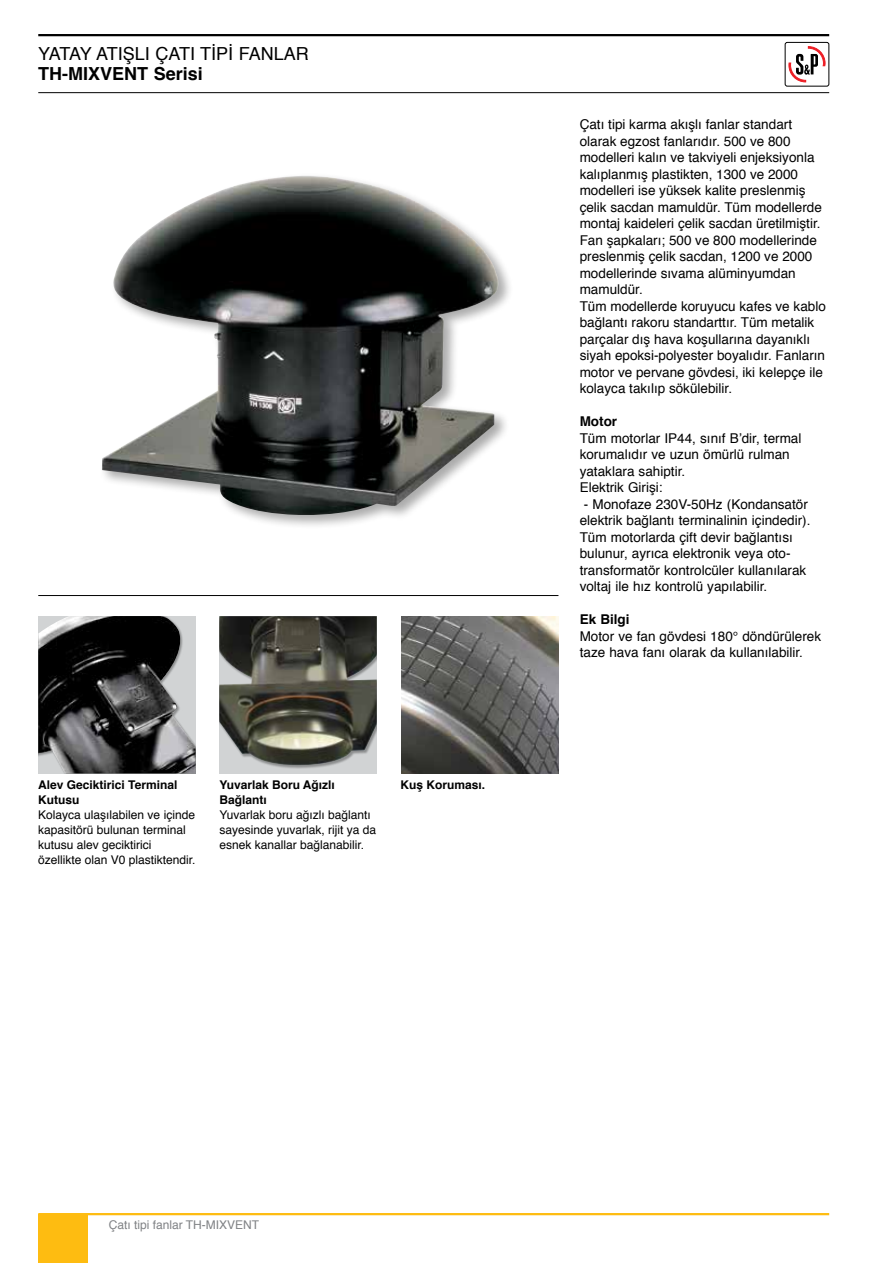
<style>
.page{position:relative;width:893px;height:1263px;background:#fff}
.page>*{position:absolute;margin:0;border:0;box-sizing:border-box;transform-origin:0 0}
.t1{font:18px "Helvetica";color:#000}
.t2{font:700 18px "Helvetica";color:#000}
.t3{font:13.5px/16.5px "Helvetica";color:#000}
.t4{font:700 13.5px "Helvetica";color:#000}
.t5{font:12px/15px "Helvetica";color:#000}
.t6{font:700 12px/15px "Helvetica";color:#000}
.t7{font:12px "Helvetica";color:#808285}
</style>
<div class="page">
<hr style="left:38px;top:34px;width:791px;height:2px;background:#000">
<hr style="left:38px;top:92px;width:791px;height:1px;background:#000">
<svg style="left:788px;top:47px;width:38px;height:36px"></svg>
<div style="left:785px;top:42px;width:44px;height:44px;border:1px solid #000;border-radius:2px"></div>
<hr style="left:38px;top:1213px;width:791px;height:2px;background:#febc11">
<div style="left:38px;top:1214px;width:49px;height:49px;background:#febc11"></div>
<img style="left:38px;top:616px;width:158px;height:157px">
<svg style="left:219px;top:769px;width:158px;height:4px"></svg>
<img style="left:219px;top:616px;width:158px;height:150px">
<img style="left:401px;top:617px;width:157px;height:157px">
<hr style="left:38px;top:595px;width:520px;height:1px;background:#000">
<div style="left:99px;top:173px;width:414px;height:357px;background:#000;opacity:.33"></div>
<img style="left:102px;top:176px;width:399px;height:341px">
<h1 class="t1" style="left:38px;top:40px;width:272px">YATAY ATIŞLI ÇATI TİPİ FANLAR</h1>
<h1 class="t2" style="left:38px;top:59px;width:166px">TH-MIXVENT Serisi</h1>
<p class="t6" style="left:38px;top:778px;width:141px">Alev Geciktirici Terminal<br>Kutusu</p>
<p class="t5" style="left:38px;top:808px;width:159px">Kolayca ulaşılabilen ve içinde kapasitörü bulunan terminal kutusu alev geciktirici özellikte olan V0 plastiktendir.</p>
<p class="t6" style="left:219px;top:778px;width:117px">Yuvarlak Boru Ağızlı<br>Bağlantı</p>
<p class="t5" style="left:219px;top:808px;width:158px">Yuvarlak boru ağızlı bağlantı sayesinde yuvarlak, rijit ya da esnek kanallar bağlanabilir.</p>
<p class="t6" style="left:400px;top:778px;width:86px">Kuş Koruması.</p>
<p class="t3" style="left:580px;top:117px;width:248px">Çatı tipi karma akışlı fanlar standart olarak egzost fanlarıdır. 500 ve 800 modelleri kalın ve takviyeli enjeksiyonla kalıplanmış plastikten, 1300 ve 2000 modelleri ise yüksek kalite preslenmiş çelik sacdan mamuldür. Tüm modellerde montaj kaideleri çelik sacdan üretilmiştir.<br>Fan şapkaları; 500 ve 800 modellerinde preslenmiş çelik sacdan, 1200 ve 2000 modellerinde sıvama alüminyumdan mamuldür.<br>Tüm modellerde koruyucu kafes ve kablo bağlantı rakoru standarttır. Tüm metalik parçalar dış hava koşullarına dayanıklı siyah epoksi-polyester boyalıdır. Fanların motor ve pervane gövdesi, iki kelepçe ile kolayca takılıp sökülebilir.</p>
<p class="t4" style="left:580px;top:410px;width:39px">Motor</p>
<p class="t3" style="left:580px;top:430px;width:223px">Tüm motorlar IP44, sınıf B’dir, termal korumalıdır ve uzun ömürlü rulman yataklara sahiptir.<br>Elektrik Girişi:</p>
<p class="t3" style="left:580px;top:496px;width:232px;text-indent:4px">- Monofaze 230V-50Hz (Kondansatör elektrik bağlantı terminalinin içindedir).<br>Tüm motorlarda çift devir bağlantısı bulunur, ayrıca elektronik veya oto&shy;transformatör kontrolcüler kullanılarak voltaj ile hız kontrolü yapılabilir.</p>
<p class="t4" style="left:580px;top:608px;width:51px">Ek Bilgi</p>
<p class="t3" style="left:580px;top:628px;width:243px">Motor ve fan gövdesi 180° döndürülerek taze hava fanı olarak da kullanılabilir.</p>
<p class="t7" style="left:109px;top:1215px;width:152px">Çatı tipi fanlar TH-MIXVENT</p>
</div>
